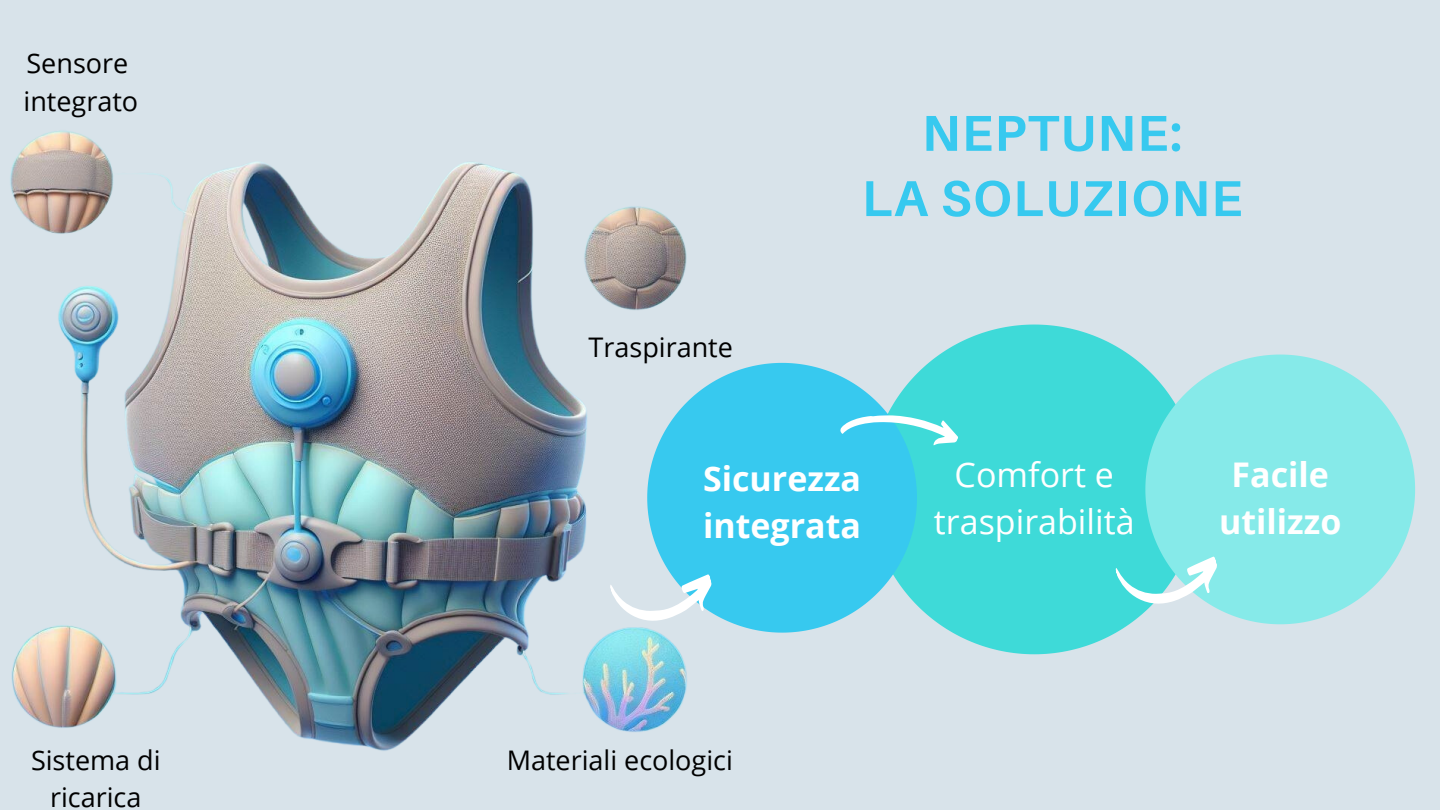
<style>
.page{position:relative;width:1440px;height:810px;background:#d8e3ea}
.page>*{position:absolute;margin:0;border:0;box-sizing:border-box;transform-origin:0 0}
.t1{font:700 50.5px/65.2px "Aileron";letter-spacing:.03em;color:#37c9ef;text-align:center}
.t2{font:700 34px/47.2px "Open Sans";color:#fff}
.t3{font:34px/47.2px "Open Sans";color:#fff;text-align:center}
.t4{font:27px/37.5px "Open Sans";color:#000;text-align:center}
</style>
<div class="page">
<svg style="left:917px;top:325px;width:228px;height:329px;background:#4bdad9"></svg>
<svg style="left:1145px;top:355px;width:270px;height:269px;fill:#86eae9"></svg>
<svg style="left:733px;top:363px;width:184px;height:270px;background:#4acced"></svg>
<svg style="left:840px;top:415px;width:118px;height:30px;background:#71ddec"></svg>
<svg style="left:1115px;top:542px;width:109px;height:74px"></svg>
<img style="left:10px;top:130px;width:723px;height:621px">
<p class="t4" style="left:27px;top:44px;width:103px">Sensore</p>
<h1 class="t4" style="left:24px;top:81px;width:116px">integrato</h1>
<p class="t4" style="left:31px;top:741px;width:131px">Sistema di ricarica</p>
<h3 class="t4" style="left:589px;top:327px;width:146px">Traspirante</h3>
<p class="t1" style="left:862px;top:100px;width:382px">NEPTUNE:<br>LA SOLUZIONE</p>
<p class="t2" style="left:703px;top:454px;width:160px">Sicurezza integrata</p>
<p class="t3" style="left:934px;top:450px;width:202px">Comfort e traspirabilità</p>
<p class="t2" style="left:1219px;top:450px;width:124px;text-align:center">Facile utilizzo</p>
<p class="t4" style="left:507px;top:741px;width:228px">Materiali ecologici</p>
</div>
